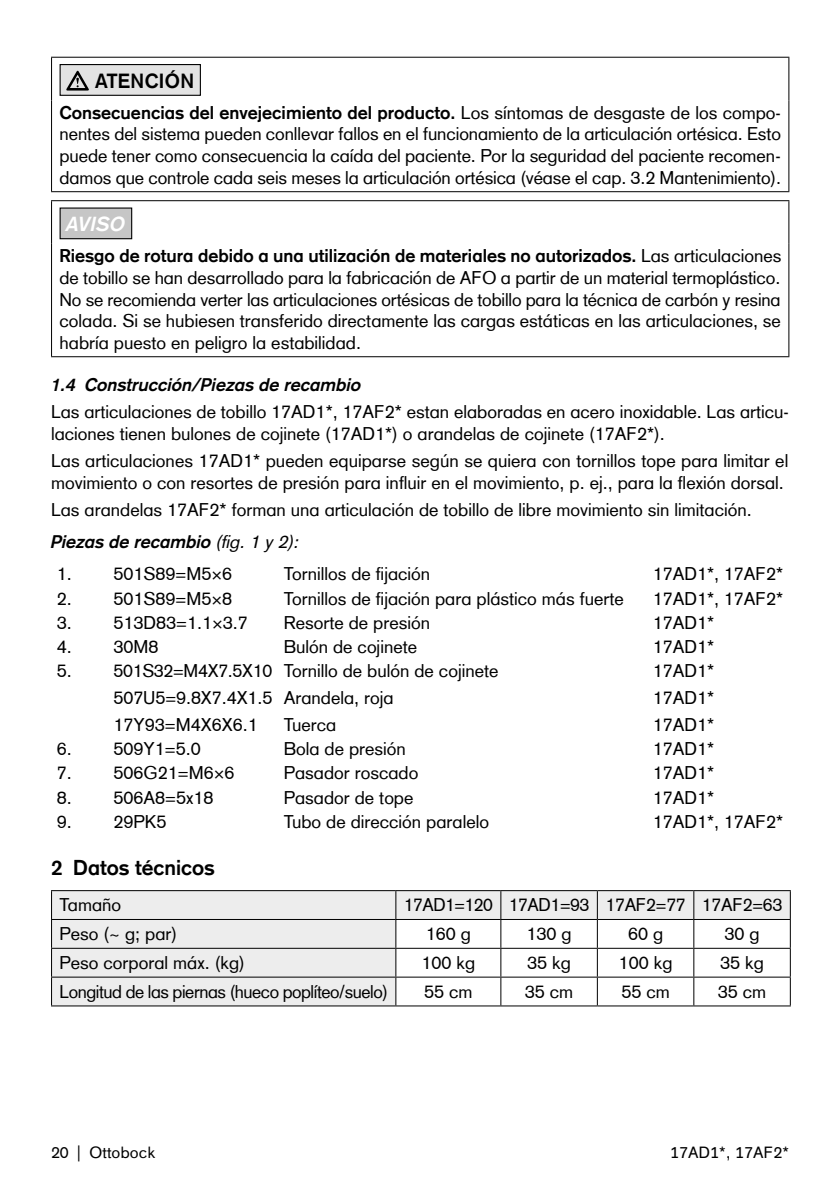
<style>
.page{position:relative;width:840px;height:1191px;background:#fff}
.page>*{position:absolute;margin:0;border:0;box-sizing:border-box;transform-origin:0 0}
.t1{font:700 21px "Otto Bock CT";color:#000}
.t2{font:700 20px "Otto Bock CT";letter-spacing:.02em;color:#000}
.t3{font:italic 700 20px "Otto Bock CT";letter-spacing:.02em;color:#fff}
.t4{font:18px/21.6px "Otto Bock CT";color:#000;text-align:justify}
.t5{font:18px "Otto Bock CT";letter-spacing:-.025em;color:#000}
.t6{font:italic 700 18px "Otto Bock CT";color:#000}
.t7{font:16px "OBO Sans";color:#000}
.s1{font-weight:700}
.s2{font-weight:700;font-style:italic}
.s3{font-style:italic}
</style>
<div class="page">
<hr style="left:51px;top:57px;width:738px;height:1px;background:#000">
<hr style="left:51px;top:58px;width:1px;height:42px;background:#000">
<hr style="left:788px;top:58px;width:1px;height:42px;background:#000">
<hr style="left:51px;top:100px;width:1px;height:91px;background:#000">
<hr style="left:788px;top:100px;width:1px;height:91px;background:#000">
<hr style="left:51px;top:191px;width:738px;height:1px;background:#000">
<div style="left:60px;top:65px;width:140px;height:30px;background:#e3e3e3"></div>
<svg style="left:66px;top:71px;width:23px;height:20px"></svg>
<div style="left:59px;top:64px;width:142px;height:32px;border:1px solid #000"></div>
<hr style="left:51px;top:200px;width:738px;height:1px;background:#000">
<hr style="left:51px;top:201px;width:1px;height:43px;background:#000">
<hr style="left:788px;top:201px;width:1px;height:43px;background:#000">
<hr style="left:51px;top:244px;width:1px;height:112px;background:#000">
<hr style="left:788px;top:244px;width:1px;height:112px;background:#000">
<hr style="left:51px;top:356px;width:738px;height:1px;background:#000">
<div style="left:60px;top:208px;width:72px;height:31px;background:#c6c6c6"></div>
<div style="left:59px;top:207px;width:73px;height:32px;border:1px solid #000"></div>
<svg style="left:51px;top:890px;width:739px;height:116px"></svg>
<hr style="left:395px;top:1005px;width:105px;height:1px;background:#000">
<hr style="left:500px;top:1005px;width:97px;height:1px;background:#000">
<hr style="left:597px;top:1005px;width:96px;height:1px;background:#000">
<hr style="left:693px;top:1005px;width:97px;height:1px;background:#000">
<p class="t2" style="left:95px;top:69px;width:100px">ATENCIÓN</p>
<p class="t4" style="left:60px;top:102px;width:722px"><span class="s1">Consecuencias del envejecimiento del producto.</span> Los síntomas de desgaste de los compo&shy;nentes del sistema pueden conllevar fallos en el funcionamiento de la articulación ortésica. Esto puede tener como consecuencia la caída del paciente. Por la seguridad del paciente recomen&shy;damos que controle cada seis meses la articulación ortésica (véase el cap. 3.2 Mantenimiento).</p>
<p class="t3" style="left:66px;top:212px;width:61px">AVISO</p>
<p class="t4" style="left:60px;top:245px;width:723px"><span class="s1">Riesgo de rotura debido a una utilización de materiales no autorizados.</span> Las articulaciones de tobillo se han desarrollado para la fabricación de AFO a partir de un material termoplástico.<br>No se recomienda verter las articulaciones ortésicas de tobillo para la técnica de carbón y resina colada. Si se hubiesen transferido directamente las cargas estáticas en las articulaciones, se habría puesto en peligro la estabilidad.</p>
<p class="t6" style="left:51px;top:374px;width:312px">1.4 Construcción/Piezas de recambio</p>
<p class="t4" style="left:51px;top:401px;width:739px">Las articulaciones de tobillo 17AD1*, 17AF2* estan elaboradas en acero inoxidable. Las articu&shy;laciones tienen bulones de cojinete (17AD1*) o arandelas de cojinete (17AF2*).</p>
<p class="t4" style="left:51px;top:450px;width:738px">Las articulaciones 17AD1* pueden equiparse según se quiera con tornillos tope para limitar el movimiento o con resortes de presión para influir en el movimiento, p. ej., para la flexión dorsal.</p>
<p class="t4" style="left:51px;top:493px;width:701px;line-height:33px">Las arandelas 17AF2* forman una articulación de tobillo de libre movimiento sin limitación.<br><span class="s2">Piezas de recambio</span> <span class="s3">(fig. 1 y 2):</span></p>
<p class="t4" style="left:57px;top:563px;width:177px">1. 501S89=M5×6</p>
<p class="t4" style="left:283px;top:563px;width:148px">Tornillos de fijación</p>
<p class="t4" style="left:652px;top:563px;width:132px">17AD1*, 17AF2*</p>
<p class="t4" style="left:57px;top:587px;width:177px">2. 501S89=M5×8</p>
<p class="t4" style="left:283px;top:587px;width:341px">Tornillos de fijación para plástico más fuerte</p>
<p class="t4" style="left:652px;top:587px;width:132px">17AD1*, 17AF2*</p>
<p class="t4" style="left:57px;top:611px;width:193px">3. 513D83=1.1×3.7</p>
<p class="t4" style="left:283px;top:611px;width:148px">Resorte de presión</p>
<p class="t4" style="left:652px;top:611px;width:63px">17AD1*</p>
<p class="t4" style="left:57px;top:636px;width:103px">4. 30M8</p>
<p class="t4" style="left:283px;top:636px;width:135px">Bulón de cojinete</p>
<p class="t4" style="left:652px;top:636px;width:63px">17AD1*</p>
<p class="t4" style="left:113px;top:657px;width:160px;line-height:27px;text-indent:-57px">5. 501S32=M4X7.5X10<br>507U5=9.8X7.4X1.5<br>17Y93=M4X6X6.1</p>
<p class="t4" style="left:283px;top:657px;width:216px;line-height:27px;text-align:left">Tornillo de bulón de cojinete<br>Arandela, roja<br>Tuerca</p>
<p class="t4" style="left:652px;top:657px;width:63px;line-height:27px">17AD1* 17AD1* 17AD1*</p>
<p class="t4" style="left:57px;top:738px;width:145px">6. 509Y1=5.0</p>
<p class="t4" style="left:283px;top:738px;width:124px">Bola de presión</p>
<p class="t4" style="left:652px;top:738px;width:63px">17AD1*</p>
<p class="t4" style="left:57px;top:762px;width:179px">7. 506G21=M6×6</p>
<p class="t4" style="left:283px;top:762px;width:136px">Pasador roscado</p>
<p class="t4" style="left:652px;top:762px;width:63px">17AD1*</p>
<p class="t4" style="left:57px;top:786px;width:158px">8. 506A8=5x18</p>
<p class="t4" style="left:283px;top:786px;width:131px">Pasador de tope</p>
<p class="t4" style="left:652px;top:786px;width:63px">17AD1*</p>
<p class="t4" style="left:57px;top:810px;width:111px">9. 29PK5</p>
<p class="t4" style="left:283px;top:810px;width:207px">Tubo de dirección paralelo</p>
<p class="t4" style="left:652px;top:810px;width:132px">17AD1*, 17AF2*</p>
<p class="t1" style="left:51px;top:855px;width:165px">2 Datos técnicos</p>
<p class="t4" style="left:60px;top:894px;width:63px">Tamaño</p>
<p class="t5" style="left:403px;top:894px;width:380px">17AD1=120 17AD1=93 17AF2=77 17AF2=63</p>
<p class="t4" style="left:60px;top:923px;width:119px">Peso (~ g; par)</p>
<p class="t4" style="left:425px;top:923px;width:47px">160 g</p>
<p class="t4" style="left:526px;top:923px;width:47px">130 g</p>
<p class="t4" style="left:627px;top:923px;width:37px">60 g</p>
<p class="t4" style="left:724px;top:923px;width:37px">30 g</p>
<p class="t4" style="left:59px;top:952px;width:187px">Peso corporal máx. (kg)</p>
<p class="t4" style="left:421px;top:952px;width:55px">100 kg</p>
<p class="t4" style="left:527px;top:952px;width:45px">35 kg</p>
<p class="t4" style="left:618px;top:952px;width:55px">100 kg</p>
<p class="t4" style="left:719px;top:952px;width:45px">35 kg</p>
<p class="t5" style="left:60px;top:981px;width:329px">Longitud de las piernas (hueco poplíteo/suelo)</p>
<p class="t4" style="left:424px;top:981px;width:50px">55 cm</p>
<p class="t4" style="left:524px;top:981px;width:50px">35 cm</p>
<p class="t4" style="left:621px;top:981px;width:50px">55 cm</p>
<p class="t4" style="left:717px;top:981px;width:50px">35 cm</p>
<p class="t7" style="left:51px;top:1142px;width:106px">20 | Ottobock</p>
<p class="t7" style="left:670px;top:1142px;width:120px">17AD1*, 17AF2*</p>
</div>
